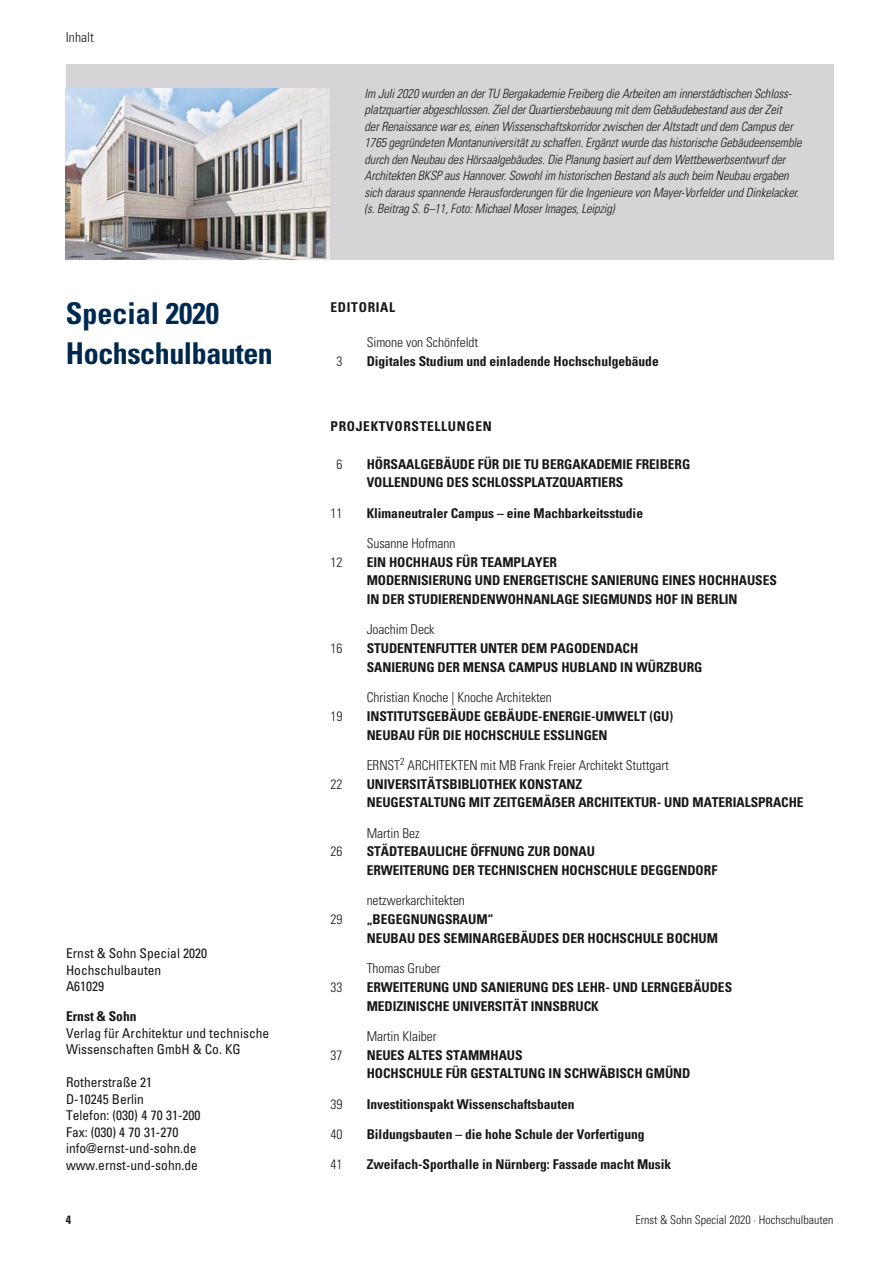
<style>
.page{position:relative;width:893px;height:1263px;background:#fff}
.page>*{position:absolute;margin:0;border:0;box-sizing:border-box;transform-origin:0 0}
.t1{font:700 condensed 30px/40.5px "Univers LT Std";letter-spacing:-.015em;color:#00294f}
.t2{font:300 condensed 13.65px "Univers LT Std";color:#181716}
.t3{font:700 condensed 13.5px/18.8px "Univers LT Std";letter-spacing:-.005em;color:#181716}
.t4{font:condensed 13.5px/16.5px "Univers LT Std";color:#181716}
.t5{font:300 condensed 13.5px "Univers LT Std";letter-spacing:-.005em;color:#181716}
.t6{font:700 condensed 13.5px "Univers LT Std";letter-spacing:.05em;color:#181716}
.t7{font:italic 300 condensed 12.75px/16.5px "Univers LT Std";letter-spacing:-.005em;color:#181716}
.t8{font:300 condensed 12px "Univers LT Std";color:#181716}
.t9{font:700 condensed 12px "Univers LT Std";color:#181716}
.s1{font-family:"Arial";font-stretch:normal}
</style>
<div class="page">
<div style="left:66px;top:64px;width:767px;height:195px;background:#d6d4d6"></div>
<img style="left:66px;top:88px;width:264px;height:171px">
<p class="t2" style="left:66px;top:29px;width:30px">Inhalt</p>
<h1 class="t1" style="left:66px;top:293px;width:209px">Special 2020<br>Hochschulbauten</h1>
<p class="t4" style="left:66px;top:945px;width:142px">Ernst &amp; Sohn Special 2020<br>Hochschulbauten<br>A61029</p>
<p class="t3" style="left:66px;top:1007px;width:72px">Ernst &amp; Sohn</p>
<p class="t4" style="left:66px;top:1024px;width:205px">Verlag für Architektur und technische<br>Wissenschaften GmbH &amp; Co. KG</p>
<p class="t4" style="left:66px;top:1074px;width:136px">Rotherstraße 21<br>D-10245 Berlin<br>Telefon: (030) 4 70 31-200<br>Fax: (030) 4 70 31-270 info@ernst-und-sohn.de www.ernst-und-sohn.de</p>
<p class="t7" style="left:365px;top:85px;width:439px">Im Juli 2020 wurden an der TU Bergakademie Freiberg die Arbeiten am innerstädtischen Schloss&shy;platzquartier abgeschlossen. Ziel der Quartiersbebauung mit dem Gebäudebestand aus der Zeit<br>der Renaissance war es, einen Wissenschaftskorridor zwischen der Altstadt und dem Campus der 1765 gegründeten Montanuniversität zu schaffen. Ergänzt wurde das historische Gebäudeensemble durch den Neubau des Hörsaalgebäudes. Die Planung basiert auf dem Wettbewerbsentwurf der Architekten BKSP aus Hannover. Sowohl im historischen Bestand als auch beim Neubau ergaben sich daraus spannende Herausforderungen für die Ingenieure von Mayer-Vorfelder und Dinkelacker. (s. Beitrag S. 6–11, Foto: Michael Moser Images, Leipzig)</p>
<p class="t6" style="left:331px;top:299px;width:66px">EDITORIAL</p>
<p class="t5" style="left:367px;top:334px;width:113px">Simone von Schönfeldt</p>
<p class="t5" style="left:336px;top:353px;width:7px">3</p>
<p class="t3" style="left:367px;top:351px;width:294px">Digitales Studium und einladende Hochschulgebäude</p>
<p class="t6" style="left:331px;top:418px;width:163px">PROJEKTVORSTELLUNGEN</p>
<p class="t5" style="left:336px;top:456px;width:7px">6</p>
<p class="t3" style="left:367px;top:454px;width:325px">HÖRSAALGEBÄUDE FÜR DIE TU BERGAKADEMIE FREIBERG<br>VOLLENDUNG DES SCHLOSSPLATZQUARTIERS</p>
<p class="t5" style="left:331px;top:505px;width:13px">11</p>
<p class="t3" style="left:367px;top:503px;width:278px">Klimaneutraler Campus – eine Machbarkeitsstudie</p>
<p class="t5" style="left:367px;top:535px;width:90px">Susanne Hofmann</p>
<p class="t5" style="left:331px;top:554px;width:13px">12</p>
<p class="t3" style="left:367px;top:552px;width:412px">EIN HOCHHAUS FÜR TEAMPLAYER<br>MODERNISIERUNG UND ENERGETISCHE SANIERUNG EINES HOCHHAUSES<br>IN DER STUDIERENDENWOHNANLAGE SIEGMUNDS HOF IN BERLIN</p>
<p class="t5" style="left:367px;top:621px;width:69px">Joachim Deck</p>
<p class="t5" style="left:331px;top:640px;width:13px">16</p>
<p class="t3" style="left:367px;top:639px;width:337px">STUDENTENFUTTER UNTER DEM PAGODENDACH<br>SANIERUNG DER MENSA CAMPUS HUBLAND IN WÜRZBURG</p>
<p class="t5" style="left:367px;top:689px;width:187px">Christian Knoche | Knoche Architekten</p>
<p class="t5" style="left:331px;top:708px;width:13px">19</p>
<p class="t3" style="left:367px;top:707px;width:308px">INSTITUTSGEBÄUDE GEBÄUDE-ENERGIE-UMWELT (GU)<br>NEUBAU FÜR DIE HOCHSCHULE ESSLINGEN</p>
<p class="t5" style="left:367px;top:757px;width:304px">ERNST<sup>2</sup> ARCHITEKTEN mit MB Frank Freier Architekt Stuttgart</p>
<p class="t5" style="left:331px;top:776px;width:13px">22</p>
<p class="t3" style="left:367px;top:774px;width:438px">UNIVERSITÄTSBIBLIOTHEK KONSTANZ<br>NEUGESTALTUNG MIT ZEITGEMÄ<span class="s1">ẞ</span>ER ARCHITEKTUR- UND MATERIALSPRACHE</p>
<p class="t5" style="left:367px;top:825px;width:54px">Martin Bez</p>
<p class="t5" style="left:331px;top:843px;width:13px">26</p>
<p class="t3" style="left:367px;top:842px;width:352px">STÄDTEBAULICHE ÖFFNUNG ZUR DONAU<br>ERWEITERUNG DER TECHNISCHEN HOCHSCHULE DEGGENDORF</p>
<p class="t5" style="left:367px;top:892px;width:100px">netzwerkarchitekten</p>
<p class="t5" style="left:331px;top:911px;width:13px">29</p>
<p class="t3" style="left:367px;top:910px;width:353px">„BEGEGNUNGSRAUM“<br>NEUBAU DES SEMINARGEBÄUDES DER HOCHSCHULE BOCHUM</p>
<p class="t5" style="left:367px;top:960px;width:75px">Thomas Gruber</p>
<p class="t5" style="left:331px;top:979px;width:13px">33</p>
<p class="t3" style="left:367px;top:978px;width:367px">ERWEITERUNG UND SANIERUNG DES LEHR- UND LERNGEBÄUDES<br>MEDIZINISCHE UNIVERSITÄT INNSBRUCK</p>
<p class="t5" style="left:367px;top:1028px;width:71px">Martin Klaiber</p>
<p class="t5" style="left:331px;top:1047px;width:13px">37</p>
<p class="t3" style="left:367px;top:1045px;width:325px">NEUES ALTES STAMMHAUS<br>HOCHSCHULE FÜR GESTALTUNG IN SCHWÄBISCH GMÜND</p>
<p class="t5" style="left:331px;top:1096px;width:13px">39</p>
<p class="t3" style="left:367px;top:1094px;width:209px">Investitionspakt Wissenschaftsbauten</p>
<p class="t5" style="left:331px;top:1126px;width:13px">40</p>
<p class="t3" style="left:367px;top:1124px;width:279px">Bildungsbauten – die hohe Schule der Vorfertigung</p>
<p class="t5" style="left:331px;top:1156px;width:13px">41</p>
<p class="t3" style="left:367px;top:1155px;width:306px">Zweifach-Sporthalle in Nürnberg: Fassade macht Musik</p>
<p class="t9" style="left:66px;top:1213px;width:7px">4</p>
<p class="t8" style="left:636px;top:1212px;width:199px">Ernst &amp; Sohn Special 2020 · Hochschulbauten</p>
</div>
